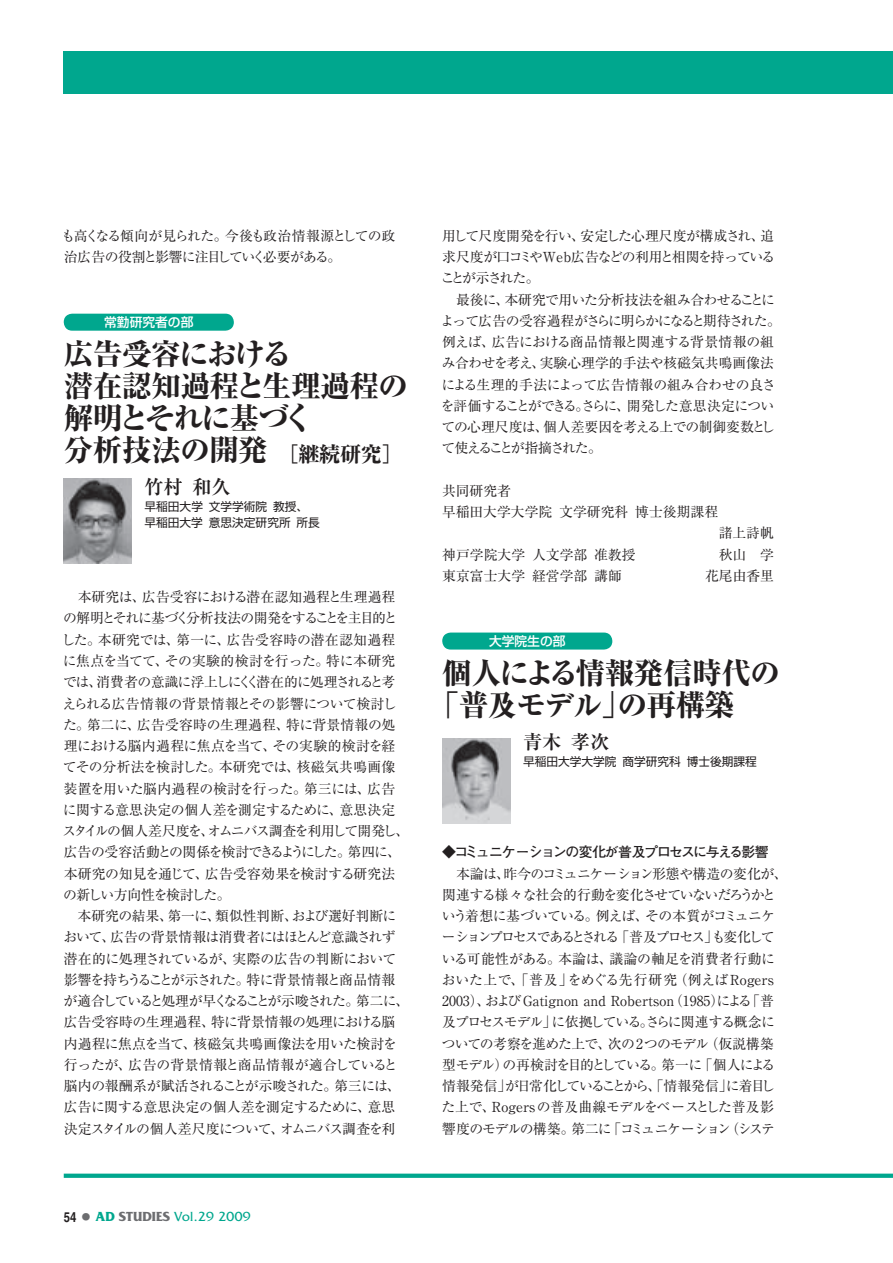
<style>
.page{position:relative;width:893px;height:1263px;background:#fff}
.page>*{position:absolute;margin:0;border:0;box-sizing:border-box;transform-origin:0 0}
.t1{font:29.7px/32px "Ryumin Pro Heavy 90 pv RKSJ H";letter-spacing:-.02em;color:#231f20}
.t2{font:19.2px "Ryumin Pro Bold 90 pv RKSJ H";color:#231f20}
.t3{font:13.8px/21.3px "Ryumin Pro Regular 90 pv RKSJ H";letter-spacing:-.035em;color:#231f20}
.t4{font:13.8px/21.3px "Ryumin Pro Regular 90 pv RKSJ H";color:#231f20}
.t5{font:13.8px/21.3px "Ryumin Pro Regular 90 pv RKSJ H";letter-spacing:-.065em;color:#231f20}
.t6{font:13.8px "Futo Go B101 Pro Bold 90 pv RKSJ H";letter-spacing:-.1em;color:#231f20}
.t7{font:13.8px "Friz Quadrata";letter-spacing:.025em;color:#00a78e}
.t8{font:12.75px "Shin Go Pro Medium 90 pv RKSJ H";color:#fff}
.t9{font:11.7px/15.9px "Shin Go Pro Regular 90 pv RKSJ H";color:#231f20}
.s1{font-size:21.3px}
.s2{font-family:"Helvetica";font-weight:700;font-stretch:condensed;color:#231f20}
.s3{font-family:"Gothic BBB Pro Medium 90 pv RKSJ H";font-size:8.55px;color:#6c6d70}
.s4{font-weight:700}
.s5{font-weight:700;color:#6c6d70}
</style>
<div class="page">
<div style="left:64px;top:51px;width:829px;height:43px;background:#00a78e"></div>
<svg style="left:64px;top:1174px;width:829px;height:4px;background:#07a991"></svg>
<div style="left:64px;top:314px;width:170px;height:17px;background:#00a78e;border-radius:9px"></div>
<img style="left:64px;top:478px;width:67px;height:85px">
<div style="left:442px;top:633px;width:170px;height:17px;background:#00a78e;border-radius:9px"></div>
<img style="left:442px;top:739px;width:68px;height:85px">
<p class="t5" style="left:62px;top:227px;width:335px">も高くなる傾向が見られた。今後も政治情報源としての政治広告の役割と影響に注目していく必要がある。</p>
<p class="t8" style="left:104px;top:317px;width:91px">常勤研究者の部</p>
<h1 class="t1" style="left:64px;top:342px;width:346px">広告受容における<br>潜在認知過程と生理過程の解明とそれに基づく<br>分析技法の開発<span class="s1">［継続研究］</span></h1>
<h2 class="t2" style="left:145px;top:480px;width:88px">竹村和久</h2>
<p class="t9" style="left:145px;top:500px;width:177px">早稲田大学文学学術院教授、早稲田大学意思決定研究所所長</p>
<p class="t3" style="left:62px;top:588px;width:349px">　本研究は、広告受容における潜在認知過程と生理過程の解明とそれに基づく分析技法の開発をすることを主目的とした。本研究では、第一に、広告受容時の潜在認知過程に焦点を当てて、その実験的検討を行った。特に本研究では、消費者の意識に浮上しにくく潜在的に処理されると考えられる広告情報の背景情報とその影響について検討した。第二に、広告受容時の生理過程、特に背景情報の処理における脳内過程に焦点を当て、その実験的検討を経てその分析法を検討した。本研究では、核磁気共鳴画像装置を用いた脳内過程の検討を行った。第三には、広告に関する意思決定の個人差を測定するために、意思決定スタイルの個人差尺度を、オムニバス調査を利用して開発し、広告の受容活動との関係を検討できるようにした。第四に、本研究の知見を通じて、広告受容効果を検討する研究法の新しい方向性を検討した。<br>　本研究の結果、第一に、類似性判断、および選好判断において、広告の背景情報は消費者にはほとんど意識されず潜在的に処理されているが、実際の広告の判断において影響を持ちうることが示された。特に背景情報と商品情報が適合していると処理が早くなることが示唆された。第二に、広告受容時の生理過程、特に背景情報の処理における脳内過程に焦点を当て、核磁気共鳴画像法を用いた検討を行ったが、広告の背景情報と商品情報が適合していると脳内の報酬系が賦活されることが示唆された。第三には、広告に関する意思決定の個人差を測定するために、意思決定スタイルの個人差尺度について、オムニバス調査を利</p>
<p class="t7" style="left:64px;top:1212px;width:188px"><span class="s2">54</span> <span class="s3">●</span> <span class="s4">AD</span> <span class="s5">STUDIES</span> Vol.29 2009</p>
<p class="t3" style="left:440px;top:227px;width:342px">用して尺度開発を行い、安定した心理尺度が構成され、追求尺度が口コミやＷｅｂ広告などの利用と相関を持っていることが示された。　<br>　最後に、本研究で用いた分析技法を組み合わせることによって広告の受容過程がさらに明らかになると期待された。例えば、広告における商品情報と関連する背景情報の組み合わせを考え、実験心理学的手法や核磁気共鳴画像法による生理的手法によって広告情報の組み合わせの良さを評価することができる。さらに、開発した意思決定についての心理尺度は、個人差要因を考える上での制御変数として使えることが指摘された。</p>
<p class="t4" style="left:442px;top:482px;width:277px">共同研究者<br>早稲田大学大学院文学研究科博士後期課程</p>
<p class="t3" style="left:719px;top:524px;width:57px">諸上詩帆</p>
<p class="t4" style="left:442px;top:546px;width:195px">神戸学院大学人文学部准教授</p>
<p class="t3" style="left:719px;top:546px;width:57px">秋山　学</p>
<p class="t4" style="left:442px;top:567px;width:181px">東京富士大学経営学部講師</p>
<p class="t3" style="left:705px;top:567px;width:70px">花尾由香里</p>
<p class="t8" style="left:489px;top:636px;width:78px">大学院生の部</p>
<h1 class="t1" style="left:429px;top:661px;width:352px;text-indent:13px">個人による情報発信時代の「普及モデル」の再構築</h1>
<h2 class="t2" style="left:523px;top:735px;width:88px">青木孝次</h2>
<p class="t9" style="left:523px;top:755px;width:235px">早稲田大学大学院商学研究科博士後期課程</p>
<p class="t6" style="left:442px;top:847px;width:328px">◆コミュニケーションの変化が普及プロセスに与える影響</p>
<p class="t3" style="left:442px;top:865px;width:348px">　本論は、昨今のコミュニケーション形態や構造の変化が、関連する様々な社会的行動を変化させていないだろうかという着想に基づいている。例えば、その本質がコミュニケーションプロセスであるとされる「普及プロセス」も変化している可能性がある。本論は、議論の軸足を消費者行動においた上で、「普及」をめぐる先行研究（例えばRogers<br>2003）、およびGatignon and Robertson（1985）による「普及プロセスモデル」に依拠している。さらに関連する概念についての考察を進めた上で、次の2つのモデル（仮説構築型モデル）の再検討を目的としている。第一に「個人による情報発信」が日常化していることから、「情報発信」に着目した上で、Rogersの普及曲線モデルをベースとした普及影響度のモデルの構築。第二に「コミュニケーション（システ</p>
</div>
